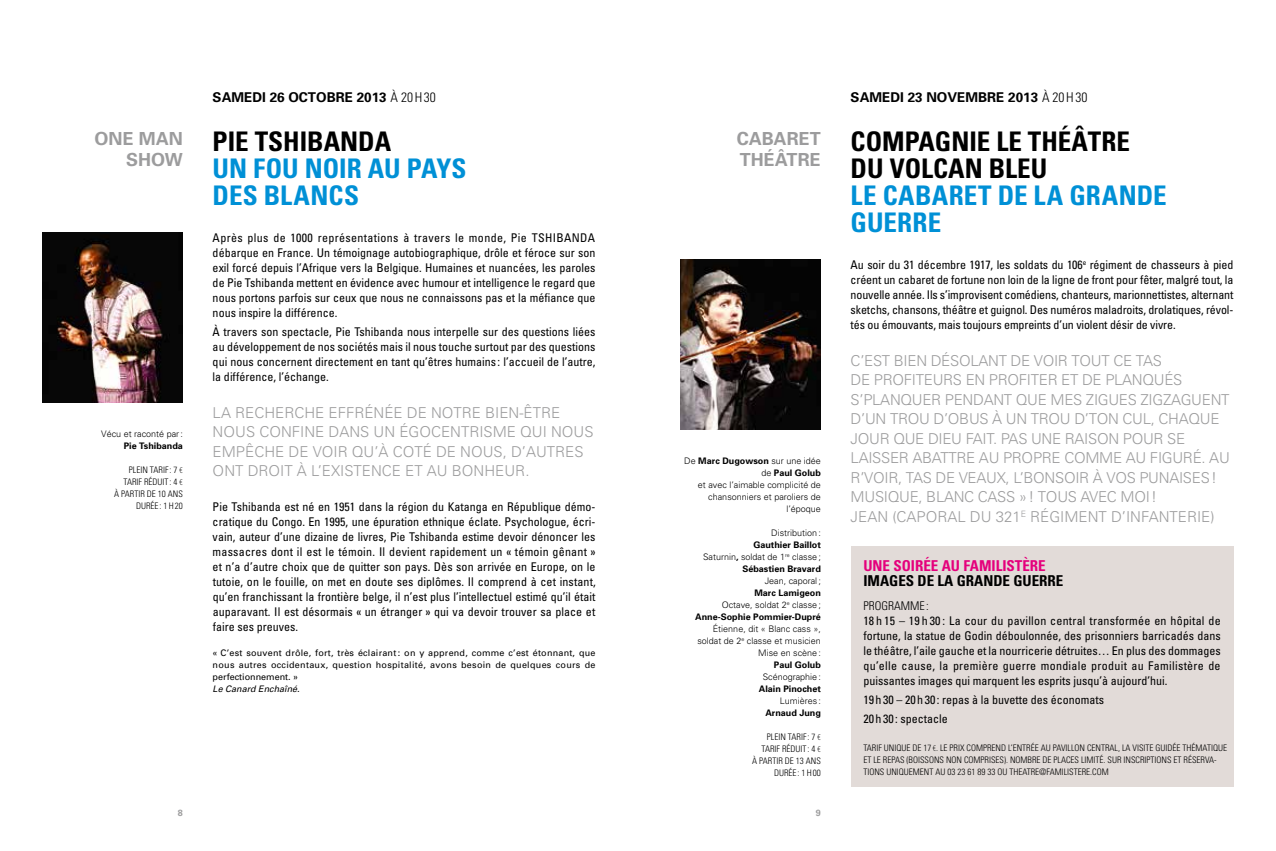
<style>
.page{position:relative;width:1276px;height:851px;background:#fff}
.page>*{position:absolute;margin:0;border:0;box-sizing:border-box;transform-origin:0 0}
.t1{font:700 condensed 27px "Univers";letter-spacing:.015em;color:#0090d6}
.t2{font:700 condensed 27px/27px "Univers";color:#000}
.t3{font:700 18px/21px "Univers";letter-spacing:.08em;color:#9c9c9d}
.t4{font:300 15px/19.5px "Univers";letter-spacing:-.02em;color:#9c9c9d}
.t5{font:300 15px/19.5px "Univers";color:#9c9c9d}
.t6{font:700 condensed 15px "Univers";color:#e5007c}
.t7{font:700 condensed 15px "Univers";color:#000}
.t8{font:700 13.5px "Univers";color:#000}
.t9{font:300 condensed 13.5px "Univers";letter-spacing:.06em;color:#000}
.t10{font:condensed 12px/15px "Univers";color:#000;text-align:justify}
.t11{font:300 condensed 12px "Univers";color:#000}
.t12{font:300 condensed 9px/12px "Univers";color:#000;text-align:right}
.t13{font:300 9px/12px "Univers";color:#000;text-align:right}
.t14{font:700 9px/12px "Univers";color:#000;text-align:right}
.t15{font:9px/12px "Univers";letter-spacing:.03em;color:#000;text-align:justify}
.t16{font:italic 9px "Univers";color:#000}
.t17{font:700 9px "Univers";color:#9c9c9d}
.s1{font-weight:700;font-stretch:normal}
.s2{font-family:"Myriad Pro"}
.s3{font-weight:700}
.s4{font-weight:300}
</style>
<div class="page">
<div style="left:850px;top:546px;width:383px;height:241px;background:#e2dbd8"></div>
<img style="left:43px;top:232px;width:140px;height:170px">
<img style="left:680px;top:259px;width:141px;height:170px">
<p class="t8" style="left:213px;top:89px;width:19px">Samedi</p>
<p class="t8" style="left:270px;top:89px;width:29px">26 octobre</p>
<p class="t9" style="left:357px;top:89px;width:81px"><span class="s1">2013</span> À 20H30</p>
<h2 class="t3" style="left:126px;top:127px;width:58px;text-indent:13px">man show</h2>
<h1 class="t2" style="left:213px;top:127px;width:56px">PIE TSHI</h1>
<h1 class="t2" style="left:307px;top:127px;width:35px">BANDA</h1>
<h2 class="t3" style="left:94px;top:127px;width:14px">one</h2>
<h1 class="t1" style="left:213px;top:152px;width:56px">UN FOU</h1>
<h1 class="t1" style="left:305px;top:152px;width:15px">NOIR</h1>
<h1 class="t1" style="left:368px;top:152px;width:55px">AU PAYS</h1>
<h1 class="t1" style="left:213px;top:179px;width:16px">DES</h1>
<h1 class="t1" style="left:264px;top:179px;width:94px">BLANCS</h1>
<p class="t10" style="left:213px;top:230px;width:384px;text-align:left">Après plus de 1000 représentations à travers le monde, Pie TSHIBANDA<br>débarque en France. Un témoignage autobiographique, drôle et féroce sur son exil forcé depuis l’Afrique vers la Belgique. Humaines et nuancées, les paroles de Pie Tshibanda mettent en évidence avec humour et intelligence le regard que nous portons parfois sur ceux que nous ne connaissons pas et la méfiance que nous inspire la différence.</p>
<p class="t10" style="left:213px;top:324px;width:384px">À travers son spectacle, Pie Tshibanda nous interpelle sur des questions liées au développement de nos sociétés mais il nous touche surtout par des questions qui nous concernent directement en tant qu’êtres humains : l’accueil de l’autre, la différence, l’échange.</p>
<p class="t5" style="left:213px;top:402px;width:382px">LA RECHERCHE EFFRÉNÉE DE NOTRE BIEN-ÊTRE NOUS CONFINE DANS UN ÉGOCENTRISM E QUI NOUS EM PÊCHE DE VOIR QU’À COTÉ DE NOUS, D’AUTRES ONT DROIT À L’EXISTENCE ET AU BONHEUR.</p>
<p class="t10" style="left:213px;top:498px;width:384px">Pie Tshibanda est né en 1951 dans la région du Katanga en République démo&shy;cratique du Congo. En 1995, une épuration ethnique éclate. Psychologue, écri&shy;vain, auteur d’une dizaine de livres, Pie Tshibanda estime devoir dénoncer les massacres dont il est le témoin. I l devient rapidement un « témoin gênant » et n’a d’autre choix que de quitter son pays. Dès son arrivée en Europe, on le tutoie, on le fouille, on met en doute ses diplômes. I l comprend à cet instant, qu’en franchissant la frontière belge, il n’est plus l’intellectuel estimé qu’il était auparavant. I l est désormais « un étranger » qui va devoir trouver sa place et faire ses preuves.</p>
<p class="t15" style="left:213px;top:646px;width:384px">« C’est souvent drôle, fort, très éclairant : on y apprend, comme c’est étonnant, que nous autres occidentaux, question hospitalité, avons besoin de quelques cours de perfectionnement. »</p>
<p class="t16" style="left:213px;top:682px;width:89px">Le Canard Enchaîné.</p>
<p class="t13" style="left:101px;top:427px;width:83px">Vécu et raconté par:</p>
<p class="t14" style="left:124px;top:439px;width:61px">Pie Tshibanda</p>
<p class="t12" style="left:114px;top:463px;width:70px">PLEIN TARIF: 7 <span class="s2">€<br></span>TARIF RÉDUIT : 4 <span class="s2">€<br></span>À PARTIR DE 10 ANS<br>DURÉE: 1H20</p>
<p class="t8" style="left:850px;top:89px;width:19px">Samedi</p>
<p class="t8" style="left:907px;top:89px;width:30px">23 novembre</p>
<p class="t9" style="left:1008px;top:89px;width:81px"><span class="s1">2013</span> À 20H30</p>
<h1 class="t2" style="left:850px;top:127px;width:193px;text-indent:146px">LE THÉÂTRE<br>DU VOLCAN BLEU</h1>
<h1 class="t1" style="left:850px;top:179px;width:97px">LE CABARET</h1>
<h1 class="t1" style="left:997px;top:179px;width:89px">DELAGRANDE</h1>
<h1 class="t1" style="left:850px;top:206px;width:16px">GUERRE</h1>
<p class="t10" style="left:850px;top:257px;width:384px">Au soir du 31 décembre 1917, les soldats du 106<sup>e</sup> régiment de chasseurs à pied créent un cabaret de fortune non loin de la ligne de front pour fêter, malgré tout, la nouvelle année. I ls s’improvisent comédiens, chanteurs, marionnettistes, alternant sketchs, chansons, théâtre et guignol. Des numéros maladroits, drolatiques, révol&shy;tés ou émouvants, mais toujours empreints d’un violent désir de vivre.</p>
<p class="t4" style="left:850px;top:350px;width:380px">C’EST BIEN DÉSOLANT DE VOIR TOUT CE TAS<br>DE PROFITEURS EN PROFITER ET DE PLANQUÉS S’PLANQUER PENDANT QUE M ES ZIGUES ZIGZAGUENT D’UN TROU D’OBUS À UN TROU D’TON CUL, CHAQUE JOUR QUE DIEU FAIT. PAS UNE RAISON POUR SE LAISSER ABATTRE AU PROPRE COMM</p>
<h2 class="t3" style="left:737px;top:127px;width:62px">cabaret théâtre</h2>
<h1 class="t2" style="left:850px;top:127px;width:32px">COMPAGNIE</h1>
<p class="t4" style="left:850px;top:447px;width:381px;text-indent:262px">E AU FIGURÉ. AU R’VOIR, TAS DE VEAUX, L’BONSOIR À VOS PUNAISES!<br>M USIQUE, BLANC CASS »! TOUS AVEC MOI!<br>JEAN (CAPORAL DU 321<sup>E</sup> RÉGIM ENT D’INFANTERIE)</p>
<p class="t6" style="left:863px;top:556px;width:10px">UNE</p>
<p class="t6" style="left:893px;top:556px;width:9px">SOIRÉE</p>
<p class="t6" style="left:941px;top:556px;width:31px">AU FAMILISTÈRE</p>
<p class="t7" style="left:863px;top:571px;width:10px">IMAGES</p>
<p class="t7" style="left:917px;top:571px;width:49px">DELAGRANDE</p>
<p class="t7" style="left:1013px;top:571px;width:10px">GUERRE</p>
<p class="t11" style="left:863px;top:598px;width:32px">PROGRAMME</p>
<p class="t11" style="left:926px;top:598px;width:4px">:</p>
<p class="t10" style="left:863px;top:612px;width:359px">18 h 15 – 19 h 30 : La cour du pavillon central transformée en hôpital de fortune, la statue de Godin déboulonnée, des prisonniers barricadés dans le théâtre, l’aile gauche et la nourricerie détruites… En plus des dommages qu’elle cause, la première guerre mondiale produit au Familistère de puissantes images qui marquent les esprits jusqu’à aujourd’hui.</p>
<p class="t10" style="left:863px;top:689px;width:242px;line-height:19.2px">19 h30 – 20 h30 : repas à la buvette des économats<br>20 h30 : spectacle</p>
<p class="t12" style="left:863px;top:742px;width:365px;text-align:left">TARIF UNIQUE DE 17 <span class="s2">€</span>. LE PRIX COMPREND L’ENTRÉE AU PAVILLON CENTRAL, LA VISITE GUIDÉE THÉMATIQUE<br>ET LE REPAS (BOISSONS NON COMPRISES). NOMBRE DE PLACES LIMITÉ. SUR INSCRIPTIONS ET RÉSERVA-<br>TIONS UNIQUEMENT AU 03 23 61 89 33 OU THEATRE@FAMILISTERE.COM</p>
<p class="t13" style="left:684px;top:454px;width:138px">De <span class="s3">Marc Dugowson</span> sur une idée de <span class="s3">Paul Golub<br></span>et avec l’aimable complicité de chansonniers et paroliers de l’époque</p>
<p class="t13" style="left:771px;top:526px;width:51px">Distribution:</p>
<p class="t14" style="left:703px;top:538px;width:119px">Gauthier Baillot<br><span class="s4">Saturnin</span>, <span class="s4">soldat de 1</span><sup>re</sup> <span class="s4">classe;<br></span>Sébastien Bravard</p>
<p class="t13" style="left:764px;top:574px;width:58px">Jean, caporal;</p>
<p class="t14" style="left:695px;top:586px;width:127px">Marc Lamigeon<br><span class="s4">Octave, soldat 2</span><sup>e</sup> <span class="s4">classe;<br></span>Anne-Sophie Pommier-Dupré</p>
<p class="t13" style="left:697px;top:622px;width:125px">Étienne, dit « Blanc cass », soldat de 2<sup>e</sup> classe et musicien<br>M ise en scène:</p>
<p class="t14" style="left:774px;top:658px;width:49px">Paul Golub</p>
<p class="t13" style="left:762px;top:670px;width:60px">Scénographie:</p>
<p class="t14" style="left:759px;top:682px;width:64px">Alain Pinochet</p>
<p class="t13" style="left:779px;top:694px;width:43px">Lumières :</p>
<p class="t14" style="left:765px;top:706px;width:57px">Arnaud Jung</p>
<p class="t12" style="left:752px;top:730px;width:70px">PLEIN TARIF: 7 <span class="s2">€<br></span>TARIF RÉDUIT : 4 <span class="s2">€<br></span>À PARTIR DE 13 ANS<br>DURÉE: 1H00</p>
<p class="t17" style="left:178px;top:806px;width:7px">8</p>
<p class="t17" style="left:816px;top:806px;width:7px">9</p>
</div>
